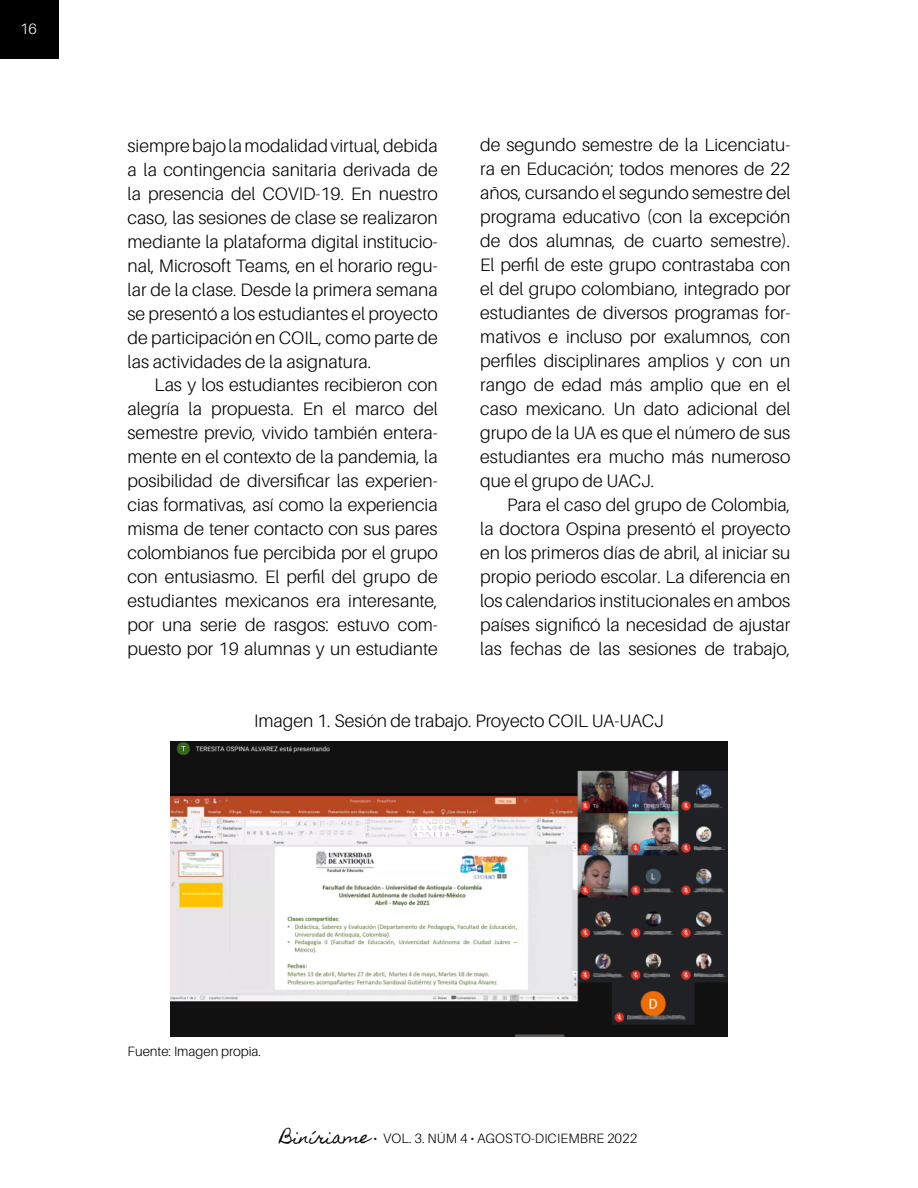
<style>
.page{position:relative;width:918px;height:1188px;background:#fff}
.page>*{position:absolute;margin:0;border:0;box-sizing:border-box;transform-origin:0 0}
.t1{font:300 18px/24px "Aileron";color:#000;text-align:justify}
.t2{font:300 15px "Aileron";color:#fff}
.t3{font:300 13.5px "Aileron";color:#000}
.s1{font-family:"Homemade Apple";font-weight:400;font-size:16.5px}
</style>
<div class="page">
<div style="left:0;top:0;width:59px;height:59px;background:#000"></div>
<img style="left:170px;top:742px;width:558px;height:294px">
<p class="t2" style="left:20px;top:21px;width:18px">16</p>
<p class="t1" style="left:128px;top:134px;width:312px">siempre bajo la modalidad virtual, debida a la contingencia sanitaria derivada de la presencia del COVID-19. En nuestro caso, las sesiones de clase se realizaron mediante la plataforma digital institucio&shy;nal, Microsoft Teams, en el horario regu&shy;lar de la clase. Desde la primera semana se presentó a los estudiantes el proyecto de participación en COIL, como parte de las actividades de la asignatura.</p>
<p class="t1" style="left:128px;top:373px;width:312px;text-indent:27px">Las y los estudiantes recibieron con alegría la propuesta. En el marco del semestre previo, vivido también entera&shy;mente en el contexto de la pandemia, la posibilidad de diversificar las experien&shy;cias formativas, así como la experiencia misma de tener contacto con sus pares colombianos fue percibida por el grupo con entusiasmo. El perfil del grupo de estudiantes mexicanos era interesante, por una serie de rasgos: estuvo com&shy;puesto por 19 alumnas y un estudiante</p>
<p class="t1" style="left:480px;top:133px;width:312px">de segundo semestre de la Licenciatu&shy;ra en Educación; todos menores de 22 años, cursando el segundo semestre del programa educativo (con la excepción de dos alumnas, de cuarto semestre).<br>El perfil de este grupo contrastaba con el del grupo colombiano, integrado por estudiantes de diversos programas for&shy;mativos e incluso por exalumnos, con perfiles disciplinares amplios y con un rango de edad más amplio que en el caso mexicano. Un dato adicional del grupo de la UA es que el número de sus estudiantes era mucho más numeroso que el grupo de UACJ.</p>
<p class="t1" style="left:480px;top:493px;width:312px;text-indent:27px">Para el caso del grupo de Colombia, la doctora Ospina presentó el proyecto en los primeros días de abril, al iniciar su propio periodo escolar. La diferencia en los calendarios institucionales en ambos países significó la necesidad de ajustar las fechas de las sesiones de trabajo,</p>
<p class="t1" style="left:254px;top:709px;width:411px">Imagen 1. Sesión de trabajo. Proyecto COIL UA-UACJ</p>
<p class="t3" style="left:128px;top:1044px;width:135px">Fuente: Imagen propia.</p>
<p class="t3" style="left:281px;top:1131px;width:358px"><span class="s1">Biníriame</span> • VOL. 3. NÚM 4 • AGOSTO-DICIEMBRE 2022</p>
</div>
